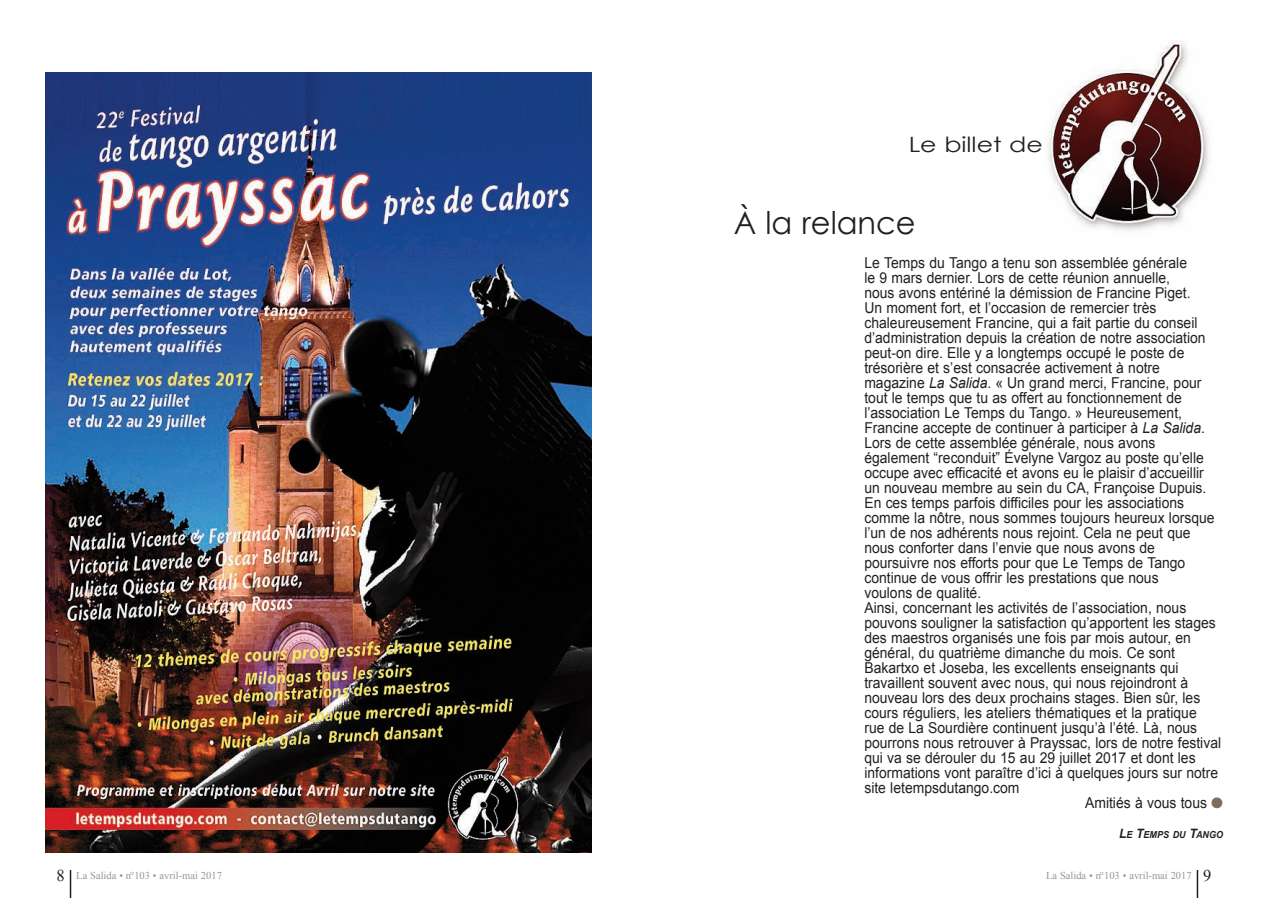
<style>
.page{position:relative;width:1268px;height:898px;background:#fff}
.page>*{position:absolute;margin:0;border:0;box-sizing:border-box;transform-origin:0 0}
.t1{font:31.35px "Century Gothic";color:#231f20}
.t2{font:21px "Century Gothic";color:#231f20;scale:1.2 1}
.t3{font:15px "Arial";color:#231f20;scale:.93 1}
.t4{font:10.5px "Times New Roman";color:#939598}
.t5{font:italic 700 9.75px "Arial";color:#231f20;scale:.93 1}
.s1{font-style:italic}
.s2{color:#7f6d5a}
.s3{font-size:12.9px}
.s4{font-size:16.5px;color:#231f20}
</style>
<div class="page">
<img style="left:1047px;top:41px;width:162px;height:190px">
<svg style="left:1197px;top:870px;width:1px;height:28px"></svg>
<svg style="left:70px;top:870px;width:1px;height:28px"></svg>
<img style="left:45px;top:72px;width:546px;height:781px">
<h2 class="t2" style="left:909px;top:131px;width:113px">Le billet de</h2>
<h1 class="t1" style="left:734px;top:202px;width:183px">À la relance</h1>
<p class="t3" style="left:864px;top:254px;width:349px">Le Temps du Tango a tenu son assemblée générale</p>
<p class="t3" style="left:864px;top:269px;width:330px">le 9 mars dernier. Lors de cette réunion annuelle,</p>
<p class="t3" style="left:864px;top:284px;width:352px">nous avons entériné la démission de Francine Piget.</p>
<p class="t3" style="left:864px;top:299px;width:316px">Un moment fort, et l’occasion de remercier très</p>
<p class="t3" style="left:864px;top:314px;width:360px">chaleureusement Francine, qui a fait partie du conseil</p>
<p class="t3" style="left:864px;top:329px;width:368px">d’administration depuis la création de notre association</p>
<p class="t3" style="left:864px;top:344px;width:346px">peut-on dire. Elle y a longtemps occupé le poste de</p>
<p class="t3" style="left:864px;top:359px;width:319px">trésorière et s’est consacrée activement à notre</p>
<p class="t3" style="left:864px;top:374px;width:364px">magazine <span class="s1">La Salida</span>. « Un grand merci, Francine, pour</p>
<p class="t3" style="left:864px;top:389px;width:343px">tout le temps que tu as offert au fonctionnement de</p>
<p class="t3" style="left:864px;top:404px;width:343px">l’association Le Temps du Tango. » Heureusement,</p>
<p class="t3" style="left:864px;top:419px;width:368px">Francine accepte de continuer à participer à <span class="s1">La Salida</span>.</p>
<p class="t3" style="left:864px;top:434px;width:314px">Lors de cette assemblée générale, nous avons</p>
<p class="t3" style="left:864px;top:449px;width:367px">également “reconduit” Évelyne Vargoz au poste qu’elle</p>
<p class="t3" style="left:864px;top:464px;width:366px">occupe avec efficacité et avons eu le plaisir d’accueillir</p>
<p class="t3" style="left:864px;top:479px;width:369px">un nouveau membre au sein du CA, Françoise Dupuis.</p>
<p class="t3" style="left:864px;top:494px;width:345px">En ces temps parfois difficiles pour les associations</p>
<p class="t3" style="left:864px;top:509px;width:378px">comme la nôtre, nous sommes toujours heureux lorsque</p>
<p class="t3" style="left:864px;top:524px;width:352px">l’un de nos adhérents nous rejoint. Cela ne peut que</p>
<p class="t3" style="left:864px;top:539px;width:314px">nous conforter dans l’envie que nous avons de</p>
<p class="t3" style="left:864px;top:554px;width:347px">poursuivre nos efforts pour que Le Temps de Tango</p>
<p class="t3" style="left:864px;top:569px;width:318px">continue de vous offrir les prestations que nous</p>
<p class="t3" style="left:864px;top:584px;width:127px">voulons de qualité.</p>
<p class="t3" style="left:864px;top:599px;width:348px">Ainsi, concernant les activités de l’association, nous</p>
<p class="t3" style="left:864px;top:614px;width:379px">pouvons souligner la satisfaction qu’apportent les stages</p>
<p class="t3" style="left:864px;top:629px;width:353px">des maestros organisés une fois par mois autour, en</p>
<p class="t3" style="left:864px;top:644px;width:336px">général, du quatrième dimanche du mois. Ce sont</p>
<p class="t3" style="left:864px;top:659px;width:339px">Bakartxo et Joseba, les excellents enseignants qui</p>
<p class="t3" style="left:864px;top:674px;width:350px">travaillent souvent avec nous, qui nous rejoindront à</p>
<p class="t3" style="left:864px;top:689px;width:363px">nouveau lors des deux prochains stages. Bien sûr, les</p>
<p class="t3" style="left:864px;top:704px;width:359px">cours réguliers, les ateliers thématiques et la pratique</p>
<p class="t3" style="left:864px;top:719px;width:359px">rue de La Sourdière continuent jusqu’à l’été. Là, nous</p>
<p class="t3" style="left:864px;top:734px;width:385px">pourrons nous retrouver à Prayssac, lors de notre festival</p>
<p class="t3" style="left:864px;top:749px;width:358px">qui va se dérouler du 15 au 29 juillet 2017 et dont les</p>
<p class="t3" style="left:864px;top:764px;width:382px">informations vont paraître d’ici à quelques jours sur notre</p>
<p class="t3" style="left:864px;top:779px;width:168px">site letempsdutango.com</p>
<p class="t3" style="left:1085px;top:794px;width:150px">Amitiés à vous tous <span class="s2">●</span></p>
<p class="t5" style="left:1119px;top:829px;width:113px"><span class="s3">L</span>E <span class="s3">T</span>EMPS DU <span class="s3">T</span>ANGO</p>
<p class="t4" style="left:57px;top:869px;width:167px"><span class="s4">8</span> La Salida • n°103 • avril-mai 2017</p>
<p class="t4" style="left:1046px;top:869px;width:167px">La Salida • n°103 • avril-mai 2017 <span class="s4">9</span></p>
</div>
